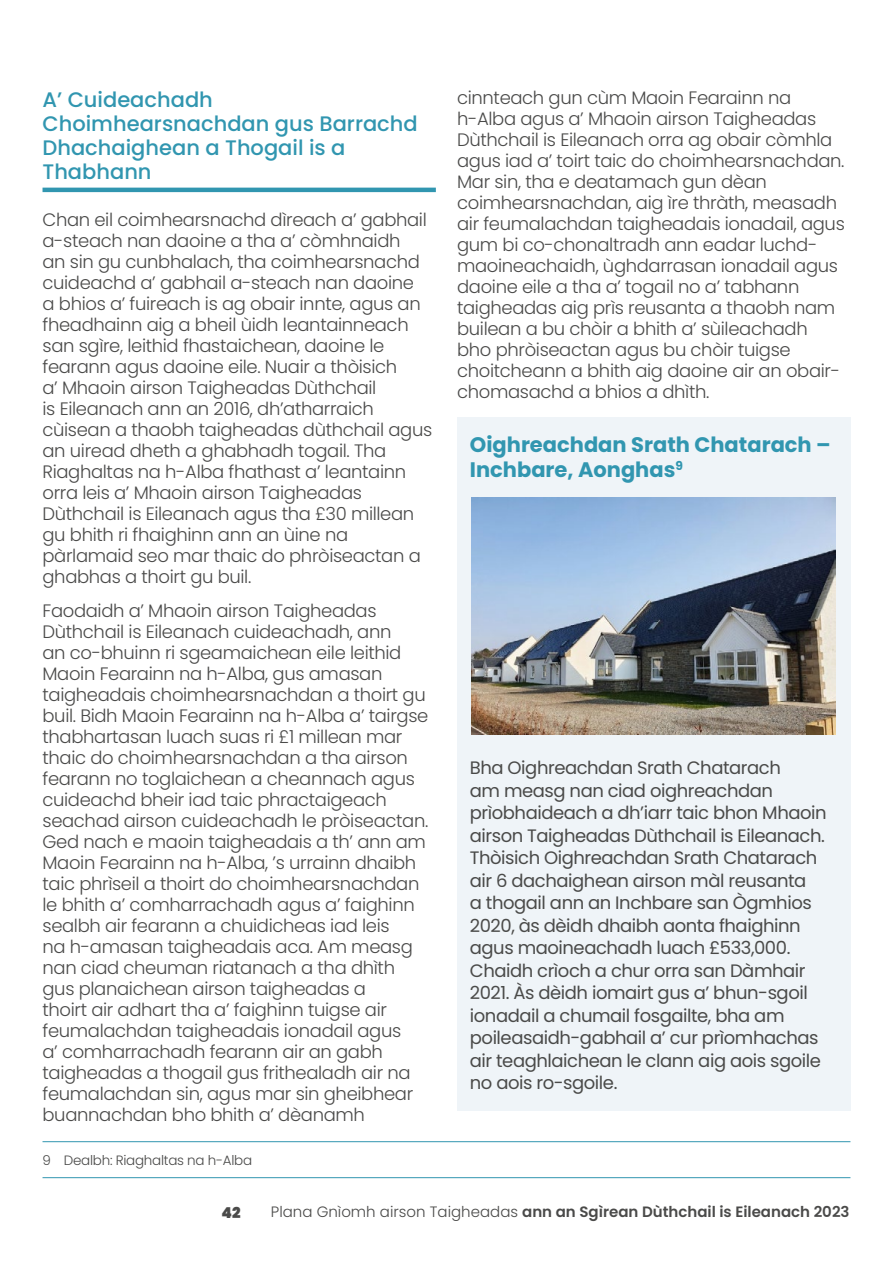
<style>
.page{position:relative;width:893px;height:1263px;background:#fff}
.page>*{position:absolute;margin:0;border:0;box-sizing:border-box;transform-origin:0 0}
.t1{font:500 21px/24px "Poppins";color:#3196b0}
.t2{font:700 21px/25.2px "Poppins";color:#3196b0}
.t3{font:300 18px/21px "Poppins";letter-spacing:-.02em;color:#4a4a49}
.t4{font:18px/22.5px "Poppins";letter-spacing:-.025em;color:#4a4a49}
.t5{font:600 15px "Poppins";color:#4a4a49}
.t6{font:900 15px "Poppins";color:#4a4a49}
.t7{font:300 13.5px "Poppins";letter-spacing:-.02em;color:#4a4a49}
.s1{font-weight:300}
</style>
<div class="page">
<hr style="left:43px;top:188px;width:393px;height:4px;background:#3196b0">
<div style="left:457px;top:417px;width:393px;height:694px;background:#eff4f8"></div>
<img style="left:472px;top:498px;width:364px;height:237px">
<hr style="left:43px;top:1141px;width:807px;height:1px;background:#3196b0">
<hr style="left:43px;top:1177px;width:807px;height:1px;background:#3196b0">
<p class="t1" style="left:43px;top:88px;width:377px">A’ Cuideachadh<br>Choimhearsnachdan gus Barrachd<br>Dhachaighean a Thogail is a<br>Thabhann</p>
<p class="t3" style="left:43px;top:209px;width:391px">Chan eil coimhearsnachd dìreach a’ gabhail a-steach nan daoine a tha a’ còmhnaidh<br>an sin gu cunbhalach, tha coimhearsnachd cuideachd a’ gabhail a-steach nan daoine<br>a bhios a’ fuireach is ag obair innte, agus an fheadhainn aig a bheil ùidh leantainneach san sgìre, leithid fhastaichean, daoine le fearann agus daoine eile. Nuair a thòisich<br>a’ Mhaoin airson Taigheadas Dùthchail<br>is Eileanach ann an 2016, dh’atharraich cùisean a thaobh taigheadas dùthchail agus an uiread dheth a ghabhadh togail. Tha Riaghaltas na h-Alba fhathast a’ leantainn orra leis a’ Mhaoin airson Taigheadas Dùthchail is Eileanach agus tha £30 millean gu bhith ri fhaighinn ann an ùine na pàrlamaid seo mar thaic do phròiseactan a ghabhas a thoirt gu buil.</p>
<p class="t3" style="left:43px;top:600px;width:387px">Faodaidh a’ Mhaoin airson Taigheadas Dùthchail is Eileanach cuideachadh, ann<br>an co-bhuinn ri sgeamaichean eile leithid Maoin Fearainn na h-Alba, gus amasan taigheadais choimhearsnachdan a thoirt gu buil. Bidh Maoin Fearainn na h-Alba a’ tairgse thabhartasan luach suas ri £1 millean mar thaic do choimhearsnachdan a tha airson fearann no toglaichean a cheannach agus cuideachd bheir iad taic phractaigeach seachad airson cuideachadh le pròiseactan.<br>Ged nach e maoin taigheadais a th’ ann am Maoin Fearainn na h-Alba, ’s urrainn dhaibh taic phrìseil a thoirt do choimhearsnachdan le bhith a’ comharrachadh agus a’ faighinn sealbh air fearann a chuidicheas iad leis<br>na h-amasan taigheadais aca. Am measg nan ciad cheuman riatanach a tha dhìth gus planaichean airson taigheadas a<br>thoirt air adhart tha a’ faighinn tuigse air feumalachdan taigheadais ionadail agus<br>a’ comharrachadh fearann air an gabh taigheadas a thogail gus frithealadh air na feumalachdan sin, agus mar sin gheibhear buannachdan bho bhith a’ dèanamh</p>
<p class="t7" style="left:43px;top:1152px;width:211px">9 Dealbh: Riaghaltas na h-Alba</p>
<p class="t3" style="left:457px;top:87px;width:389px">cinnteach gun cùm Maoin Fearainn na h-Alba agus a’ Mhaoin airson Taigheadas Dùthchail is Eileanach orra ag obair còmhla agus iad a’ toirt taic do choimhearsnachdan.<br>Mar sin, tha e deatamach gun dèan coimhearsnachdan, aig ìre thràth, measadh air feumalachdan taigheadais ionadail, agus gum bi co-chonaltradh ann eadar luchd&shy;maoineachaidh, ùghdarrasan ionadail agus daoine eile a tha a’ togail no a’ tabhann taigheadas aig prìs reusanta a thaobh nam builean a bu chòir a bhith a’ sùileachadh bho phròiseactan agus bu chòir tuigse choitcheann a bhith aig daoine air an obair&shy;chomasachd a bhios a dhìth.</p>
<p class="t2" style="left:470px;top:432px;width:362px">Oighreachdan Srath Chatarach –<br>Inchbare, Aonghas<sup>9</sup></p>
<p class="t4" style="left:470px;top:757px;width:358px">Bha Oighreachdan Srath Chatarach<br>am measg nan ciad oighreachdan prìobhaideach a dh’iarr taic bhon Mhaoin airson Taigheadas Dùthchail is Eileanach.<br>Thòisich Oighreachdan Srath Chatarach air 6 dachaighean airson màl reusanta<br>a thogail ann an Inchbare san Ògmhios 2020, às dèidh dhaibh aonta fhaighinn agus maoineachadh luach £533,000.<br>Chaidh crìoch a chur orra san Dàmhair 2021. Às dèidh iomairt gus a’ bhun-sgoil ionadail a chumail fosgailte, bha am poileasaidh-gabhail a’ cur prìomhachas air teaghlaichean le clann aig aois sgoile no aois ro-sgoile.</p>
<p class="t6" style="left:222px;top:1204px;width:21px">42</p>
<p class="t5" style="left:271px;top:1203px;width:580px"><span class="s1">Plana Gnìomh airson Taigheadas</span> ann an Sgìrean Dùthchail is Eileanach 2023</p>
</div>
